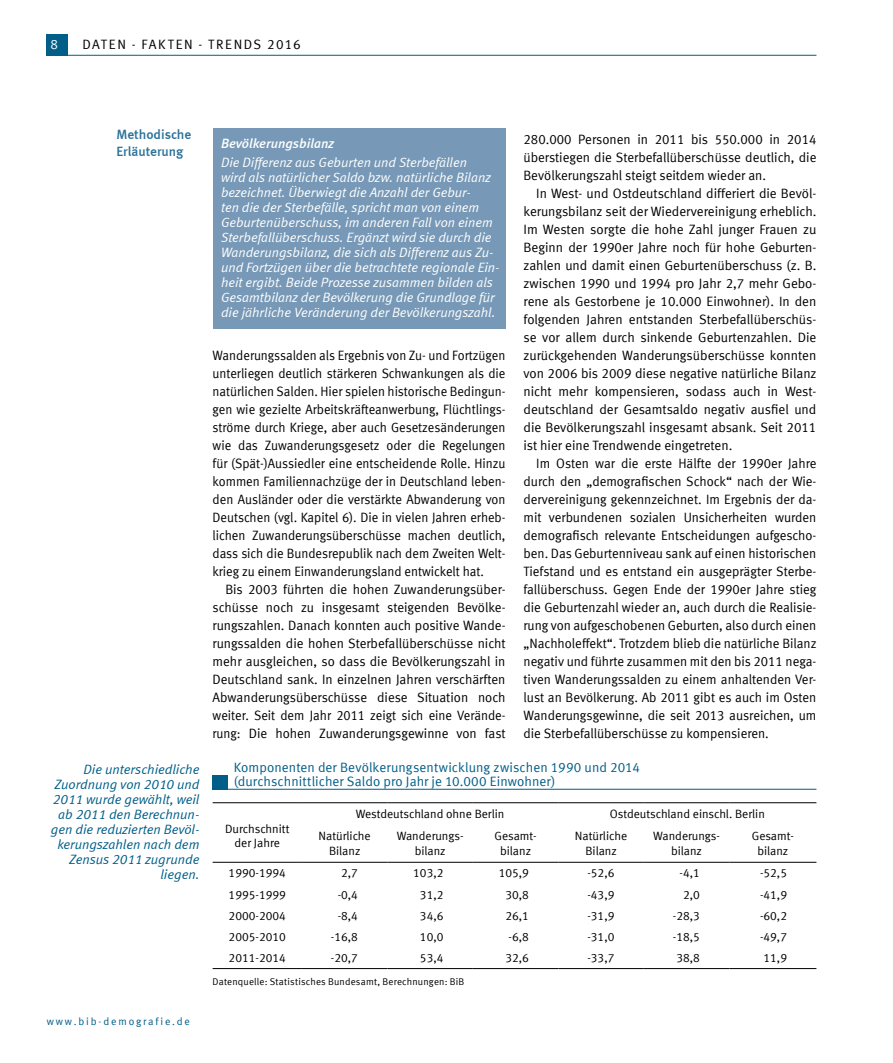
<style>
.page{position:relative;width:893px;height:1063px;background:#fff}
.page>*{position:absolute;margin:0;border:0;box-sizing:border-box;transform-origin:0 0}
.t1{font:13.5px/18px "Meta Normal LF";color:#000;text-align:justify}
.t2{font:13.5px/18px "Meta Normal LF";color:#000;text-align:justify;scale:.95 1}
._06_Methodische_Erlä{font:italic 13.5px/15px "Meta Normal LF";color:#fff}
.Abb__Fließtext_recht{font:italic 13.5px/15px "Meta Normal LF";color:#005e88;text-align:right}
._41_Titel_Abb_Tab_re{font:13.5px "Meta Normal LF";letter-spacing:.005em;color:#005e88}
.t3{font:13.5px "Meta Normal LF";letter-spacing:.115em;color:#000}
.Headline_Erläuterung{font:13.5px "Meta Medium LF";color:#2b7299}
._06_Methodische_Erlä-2{font:italic 13.5px "Meta Medium LF";color:#fff}
.t4{font:13.5px "Meta Normal LF";color:#fff}
.Abb__Fließtext_recht-2{font:12px/14.4px "Meta Normal LF";color:#000;text-align:center}
.t5{font:10.5px "Meta Normal LF";letter-spacing:.175em;color:#005e88}
.t6{font:9.75px "Meta Normal LF";letter-spacing:.02em;color:#000}
</style>
<div class="page">
<div style="left:47px;top:34px;width:21px;height:21px;background:#005e88"></div>
<hr style="left:47px;top:55px;width:769px;height:1px;background:#005e88">
<hr style="left:213px;top:968px;width:89px;height:1px;background:#000">
<hr style="left:302px;top:968px;width:85px;height:1px;background:#000">
<hr style="left:387px;top:968px;width:86px;height:1px;background:#000">
<hr style="left:473px;top:968px;width:85px;height:1px;background:#000">
<hr style="left:558px;top:968px;width:86px;height:1px;background:#000">
<hr style="left:644px;top:968px;width:85px;height:1px;background:#000">
<hr style="left:729px;top:968px;width:87px;height:1px;background:#000">
<hr style="left:213px;top:802px;width:89px;height:1px;background:#000">
<hr style="left:213px;top:862px;width:89px;height:1px;background:#000">
<hr style="left:302px;top:802px;width:85px;height:1px;background:#000">
<hr style="left:387px;top:802px;width:86px;height:1px;background:#000">
<hr style="left:473px;top:802px;width:85px;height:1px;background:#000">
<hr style="left:558px;top:802px;width:86px;height:1px;background:#000">
<hr style="left:644px;top:802px;width:85px;height:1px;background:#000">
<hr style="left:729px;top:802px;width:87px;height:1px;background:#000">
<hr style="left:302px;top:862px;width:85px;height:1px;background:#000">
<hr style="left:387px;top:862px;width:86px;height:1px;background:#000">
<hr style="left:473px;top:862px;width:85px;height:1px;background:#000">
<hr style="left:558px;top:862px;width:86px;height:1px;background:#000">
<hr style="left:644px;top:862px;width:85px;height:1px;background:#000">
<hr style="left:729px;top:862px;width:87px;height:1px;background:#000">
<div style="left:213px;top:128px;width:292px;height:200px;background:#7799b7"></div>
<div style="left:213px;top:775px;width:15px;height:14px;background:#005e88"></div>
<hr style="left:213px;top:789px;width:603px;height:1px;background:#005e88">
<p class="t4" style="left:50px;top:36px;width:9px">8</p>
<p class="t3" style="left:82px;top:36px;width:220px">DATEN - FAKTEN - TRENDS 2016</p>
<p class="Headline_Erläuterung" style="left:116px;top:127px;width:76px">Methodische</p>
<p class="Headline_Erläuterung" style="left:116px;top:144px;width:68px">Erläuterung</p>
<p class="_06_Methodische_Erlä-2" style="left:221px;top:135px;width:114px">Bevölkerungsbilanz</p>
<p class="_06_Methodische_Erlä" style="left:221px;top:155px;width:280px">Die Differenz aus Geburten und Sterbefällen<br>wird als natürlicher Saldo bzw. natürliche Bilanz bezeichnet. Überwiegt die Anzahl der Gebur-<br>ten die der Sterbefälle, spricht man von einem Geburtenüberschuss, im anderen Fall von einem Sterbefallüberschuss. Ergänzt wird sie durch die Wanderungsbilanz, die sich als Differenz aus Zu&shy;und Fortzügen über die betrachtete regionale Ein&shy;heit ergibt. Beide Prozesse zusammen bilden als Gesamtbilanz der Bevölkerung die Grundlage für die jährliche Veränderung der Bevölkerungszahl.</p>
<p class="t2" style="left:213px;top:346px;width:310px">Wanderungssalden als Ergebnis von Zu- und Fortzügen unterliegen deutlich stärkeren Schwankungen als die natürlichen Salden. Hier spielen historische Bedingun&shy;gen wie gezielte Arbeitskräfteanwerbung, Flüchtlings&shy;ströme durch Kriege, aber auch Gesetzesänderungen wie das Zuwanderungsgesetz oder die Regelungen für (Spät-)Aussiedler eine entscheidende Rolle. Hinzu kommen Familiennachzüge der in Deutschland leben&shy;den Ausländer oder die verstärkte Abwanderung von Deutschen (vgl. Kapitel 6). Die in vielen Jahren erheb&shy;lichen Zuwanderungsüberschüsse machen deutlich, dass sich die Bundesrepublik nach dem Zweiten Welt&shy;krieg zu einem Einwanderungsland entwickelt hat.</p>
<p class="t1" style="left:213px;top:580px;width:295px;text-indent:13px">Bis 2003 führten die hohen Zuwanderungsüber&shy;schüsse noch zu insgesamt steigenden Bevölke&shy;rungszahlen. Danach konnten auch positive Wande&shy;rungssalden die hohen Sterbefallüberschüsse nicht mehr ausgleichen, so dass die Bevölkerungszahl in Deutschland sank. In einzelnen Jahren verschärften Abwanderungsüberschüsse diese Situation noch weiter. Seit dem Jahr 2011 zeigt sich eine Verände&shy;rung: Die hohen Zuwanderungsgewinne von fast</p>
<p class="t1" style="left:523px;top:130px;width:294px">280.000 Personen in 2011 bis 550.000 in 2014 überstiegen die Sterbefallüberschüsse deutlich, die Bevölkerungszahl steigt seitdem wieder an.</p>
<p class="t1" style="left:523px;top:184px;width:295px;text-indent:13px">In West- und Ostdeutschland differiert die Bevöl&shy;kerungsbilanz seit der Wiedervereinigung erheblich.<br>Im Westen sorgte die hohe Zahl junger Frauen zu Beginn der 1990er Jahre noch für hohe Geburten&shy;zahlen und damit einen Geburtenüberschuss (z. B. zwischen 1990 und 1994 pro Jahr 2,7 mehr Gebo&shy;rene als Gestorbene je 10.000 Einwohner). In den folgenden Jahren entstanden Sterbefallüberschüs&shy;se vor allem durch sinkende Geburtenzahlen. Die zurückgehenden Wanderungsüberschüsse konnten von 2006 bis 2009 diese negative natürliche Bilanz nicht mehr kompensieren, sodass auch in West&shy;deutschland der Gesamtsaldo negativ ausfiel und die Bevölkerungszahl insgesamt absank. Seit 2011 ist hier eine Trendwende eingetreten.</p>
<p class="t1" style="left:523px;top:454px;width:295px;text-indent:13px">Im Osten war die erste Hälfte der 1990er Jahre durch den „demografischen Schock“ nach der Wie&shy;dervereinigung gekennzeichnet. Im Ergebnis der da&shy;mit verbundenen sozialen Unsicherheiten wurden demografisch relevante Entscheidungen aufgescho&shy;ben. Das Geburtenniveau sank auf einen historischen Tiefstand und es entstand ein ausgeprägter Sterbe&shy;fallüberschuss. Gegen Ende der 1990er Jahre stieg die Geburtenzahl wieder an, auch durch die Realisie&shy;rung von aufgeschobenen Geburten, also durch einen „Nachholeffekt“. Trotzdem blieb die natürliche Bilanz negativ und führte zusammen mit den bis 2011 nega&shy;tiven Wanderungssalden zu einem anhaltenden Ver&shy;lust an Bevölkerung. Ab 2011 gibt es auch im Osten Wanderungsgewinne, die seit 2013 ausreichen, um die Sterbefallüberschüsse zu kompensieren.</p>
<p class="Abb__Fließtext_recht" style="left:51px;top:762px;width:150px">Die unterschiedliche<br>Zuordnung von 2010 und<br>2011 wurde gewählt, weil ab 2011 den Berechnun&shy;gen die reduzierten Bevöl&shy;kerungszahlen nach dem<br>Zensus 2011 zugrunde liegen.</p>
<p class="t5" style="left:47px;top:1015px;width:145px">www.bib-demografie.de</p>
<p class="_41_Titel_Abb_Tab_re" style="left:234px;top:759px;width:407px">Komponenten der Bevölkerungsentwicklung zwischen 1990 und 2014</p>
<p class="_41_Titel_Abb_Tab_re" style="left:234px;top:774px;width:323px">(durchschnittlicher Saldo pro Jahr je 10.000 Einwohner)</p>
<p class="Abb__Fließtext_recht-2" style="left:225px;top:821px;width:66px">Durchschnitt der Jahre</p>
<p class="Abb__Fließtext_recht-2" style="left:356px;top:806px;width:150px">Westdeutschland ohne Berlin</p>
<p class="Abb__Fließtext_recht-2" style="left:610px;top:806px;width:157px">Ostdeutschland einschl. Berlin</p>
<p class="Abb__Fließtext_recht-2" style="left:319px;top:829px;width:54px">Natürliche<br>Bilanz</p>
<p class="Abb__Fließtext_recht-2" style="left:397px;top:829px;width:68px">Wanderungs&shy;bilanz</p>
<p class="Abb__Fließtext_recht-2" style="left:495px;top:829px;width:44px">Gesamt&shy;bilanz</p>
<p class="Abb__Fließtext_recht-2" style="left:575px;top:829px;width:54px">Natürliche<br>Bilanz</p>
<p class="Abb__Fließtext_recht-2" style="left:653px;top:829px;width:68px">Wanderungs&shy;bilanz</p>
<p class="Abb__Fließtext_recht-2" style="left:752px;top:829px;width:44px">Gesamt&shy;bilanz</p>
<p class="Abb__Fließtext_recht-2" style="left:229px;top:866px;width:59px">1990-1994</p>
<p class="Abb__Fließtext_recht-2" style="left:341px;top:866px;width:18px">2,7</p>
<p class="Abb__Fließtext_recht-2" style="left:413px;top:866px;width:32px">103,2</p>
<p class="Abb__Fließtext_recht-2" style="left:499px;top:866px;width:32px">105,9</p>
<p class="Abb__Fließtext_recht-2" style="left:587px;top:866px;width:29px">-52,6</p>
<p class="Abb__Fließtext_recht-2" style="left:680px;top:866px;width:22px">-4,1</p>
<p class="Abb__Fließtext_recht-2" style="left:760px;top:866px;width:29px">-52,5</p>
<p class="Abb__Fließtext_recht-2" style="left:229px;top:887px;width:59px">1995-1999</p>
<p class="Abb__Fließtext_recht-2" style="left:338px;top:887px;width:22px">-0,4</p>
<p class="Abb__Fließtext_recht-2" style="left:420px;top:887px;width:25px">31,2</p>
<p class="Abb__Fließtext_recht-2" style="left:505px;top:887px;width:25px">30,8</p>
<p class="Abb__Fließtext_recht-2" style="left:587px;top:887px;width:29px">-43,9</p>
<p class="Abb__Fließtext_recht-2" style="left:683px;top:887px;width:18px">2,0</p>
<p class="Abb__Fließtext_recht-2" style="left:760px;top:887px;width:29px">-41,9</p>
<p class="Abb__Fließtext_recht-2" style="left:229px;top:908px;width:59px">2000-2004</p>
<p class="Abb__Fließtext_recht-2" style="left:338px;top:908px;width:22px">-8,4</p>
<p class="Abb__Fließtext_recht-2" style="left:420px;top:908px;width:25px">34,6</p>
<p class="Abb__Fließtext_recht-2" style="left:505px;top:908px;width:25px">26,1</p>
<p class="Abb__Fließtext_recht-2" style="left:587px;top:908px;width:29px">-31,9</p>
<p class="Abb__Fließtext_recht-2" style="left:673px;top:908px;width:29px">-28,3</p>
<p class="Abb__Fließtext_recht-2" style="left:760px;top:908px;width:29px">-60,2</p>
<p class="Abb__Fließtext_recht-2" style="left:229px;top:930px;width:59px">2005-2010</p>
<p class="Abb__Fließtext_recht-2" style="left:331px;top:930px;width:29px">-16,8</p>
<p class="Abb__Fließtext_recht-2" style="left:420px;top:930px;width:25px">10,0</p>
<p class="Abb__Fließtext_recht-2" style="left:509px;top:930px;width:22px">-6,8</p>
<p class="Abb__Fließtext_recht-2" style="left:587px;top:930px;width:29px">-31,0</p>
<p class="Abb__Fließtext_recht-2" style="left:673px;top:930px;width:29px">-18,5</p>
<p class="Abb__Fließtext_recht-2" style="left:760px;top:930px;width:29px">-49,7</p>
<p class="Abb__Fließtext_recht-2" style="left:229px;top:951px;width:59px">2011-2014</p>
<p class="Abb__Fließtext_recht-2" style="left:331px;top:951px;width:29px">-20,7</p>
<p class="Abb__Fließtext_recht-2" style="left:420px;top:951px;width:25px">53,4</p>
<p class="Abb__Fließtext_recht-2" style="left:505px;top:951px;width:25px">32,6</p>
<p class="Abb__Fließtext_recht-2" style="left:587px;top:951px;width:29px">-33,7</p>
<p class="Abb__Fließtext_recht-2" style="left:676px;top:951px;width:25px">38,8</p>
<p class="Abb__Fließtext_recht-2" style="left:763px;top:951px;width:25px">11,9</p>
<p class="t6" style="left:213px;top:976px;width:253px">Datenquelle: Statistisches Bundesamt, Berechnungen: BiB</p>
</div>
